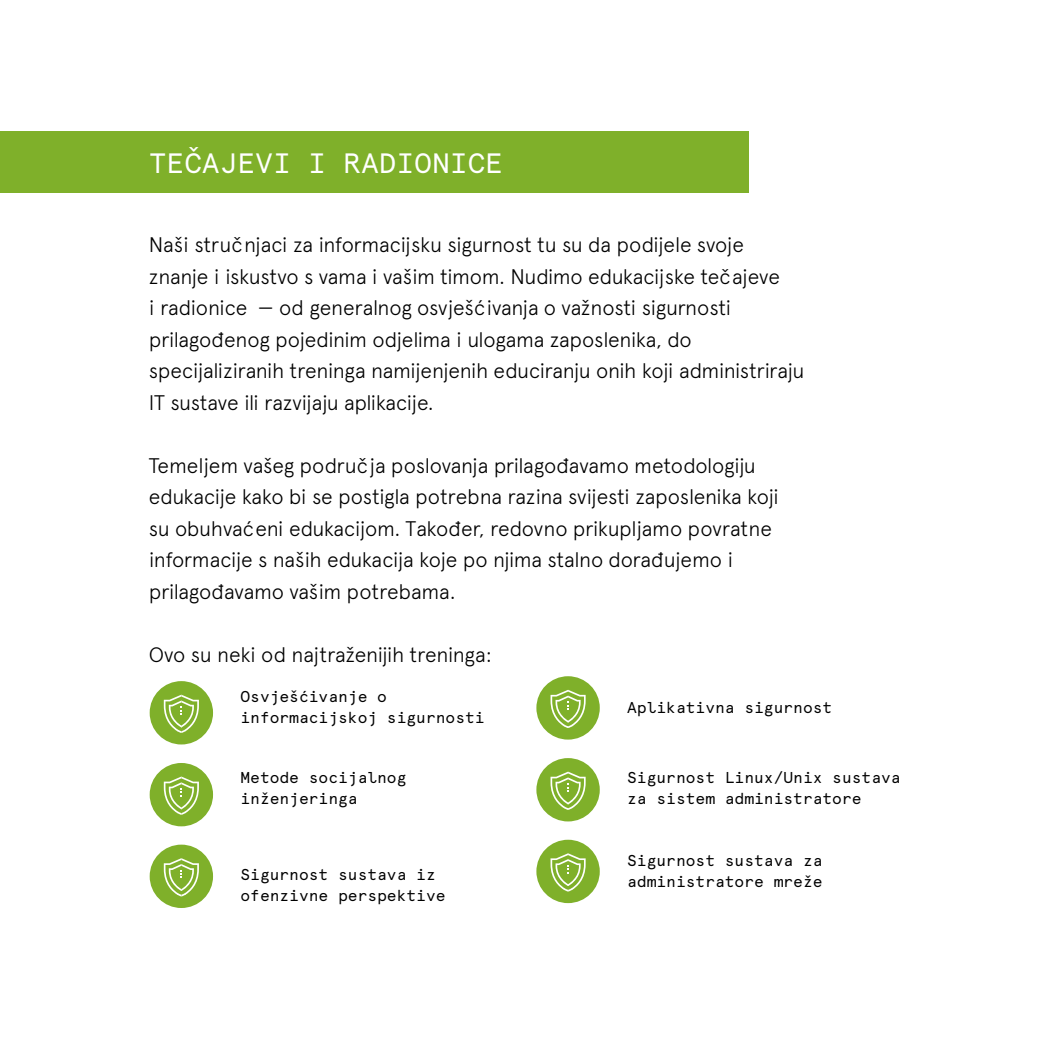
<style>
.page{position:relative;width:1042px;height:1042px;background:#fff}
.page>*{position:absolute;margin:0;border:0;box-sizing:border-box;transform-origin:0 0}
.t1{font:28px "Apercu Pro Mono";letter-spacing:.015em;color:#fff}
.t2{font:300 21px/31.5px "Apercu";letter-spacing:-.015em;color:#000}
.t3{font:15.75px/21px "Apercu Pro Mono";color:#000}
</style>
<div class="page">
<div style="left:1px;top:131px;width:748px;height:62px;background:#7fb02a"></div>
<div style="left:150px;top:681px;width:63px;height:63px;background:#7fb02a;border-radius:50%"></div>
<svg style="left:164px;top:694px;width:35px;height:39px"></svg>
<div style="left:150px;top:763px;width:63px;height:63px;background:#7fb02a;border-radius:50%"></div>
<svg style="left:164px;top:776px;width:35px;height:39px"></svg>
<div style="left:150px;top:844px;width:63px;height:64px;background:#7fb02a;border-radius:50%"></div>
<svg style="left:164px;top:858px;width:35px;height:38px"></svg>
<div style="left:536px;top:676px;width:64px;height:63px;background:#7fb02a;border-radius:50%"></div>
<svg style="left:550px;top:690px;width:35px;height:38px"></svg>
<div style="left:536px;top:758px;width:64px;height:63px;background:#7fb02a;border-radius:50%"></div>
<svg style="left:550px;top:771px;width:35px;height:39px"></svg>
<div style="left:536px;top:840px;width:64px;height:63px;background:#7fb02a;border-radius:50%"></div>
<svg style="left:550px;top:853px;width:35px;height:38px"></svg>
<h1 class="t1" style="left:149px;top:142px;width:355px">TEČAJEVI I RADIONICE</h1>
<p class="t2" style="left:149px;top:229px;width:657px">Naši stručnjaci za informacijsku sigurnost tu su da podijele svoje znanje i iskustvo s vama i vašim timom. Nudimo edukacijske tečajeve<br>i radionice — od generalnog osvješćivanja o važnosti sigurnosti prilagođenog pojedinim odjelima i ulogama zaposlenika, do specijaliziranih treninga namijenjenih educiranju onih koji administriraju IT sustave ili razvijaju aplikacije.</p>
<p class="t2" style="left:149px;top:449px;width:632px">Temeljem vašeg područja poslovanja prilagođavamo metodologiju edukacije kako bi se postigla potrebna razina svijesti zaposlenika koji su obuhvaćeni edukacijom. Također, redovno prikupljamo povratne informacije s naših edukacija koje po njima stalno dorađujemo i prilagođavamo vašim potrebama.</p>
<p class="t2" style="left:149px;top:638px;width:345px">Ovo su neki od najtraženijih treninga:</p>
<p class="t3" style="left:240px;top:685px;width:246px">Osvješćivanje o informacijskoj sigurnosti</p>
<p class="t3" style="left:240px;top:766px;width:168px">Metode socijalnog inženjeringa</p>
<p class="t3" style="left:240px;top:863px;width:207px">Sigurnost sustava iz ofenzivne perspektive</p>
<p class="t3" style="left:627px;top:696px;width:207px">Aplikativna sigurnost</p>
<p class="t3" style="left:627px;top:766px;width:275px">Sigurnost Linux/Unix sustava za sistem administratore</p>
<p class="t3" style="left:627px;top:848px;width:197px">Sigurnost sustava za administratore mreže</p>
</div>
